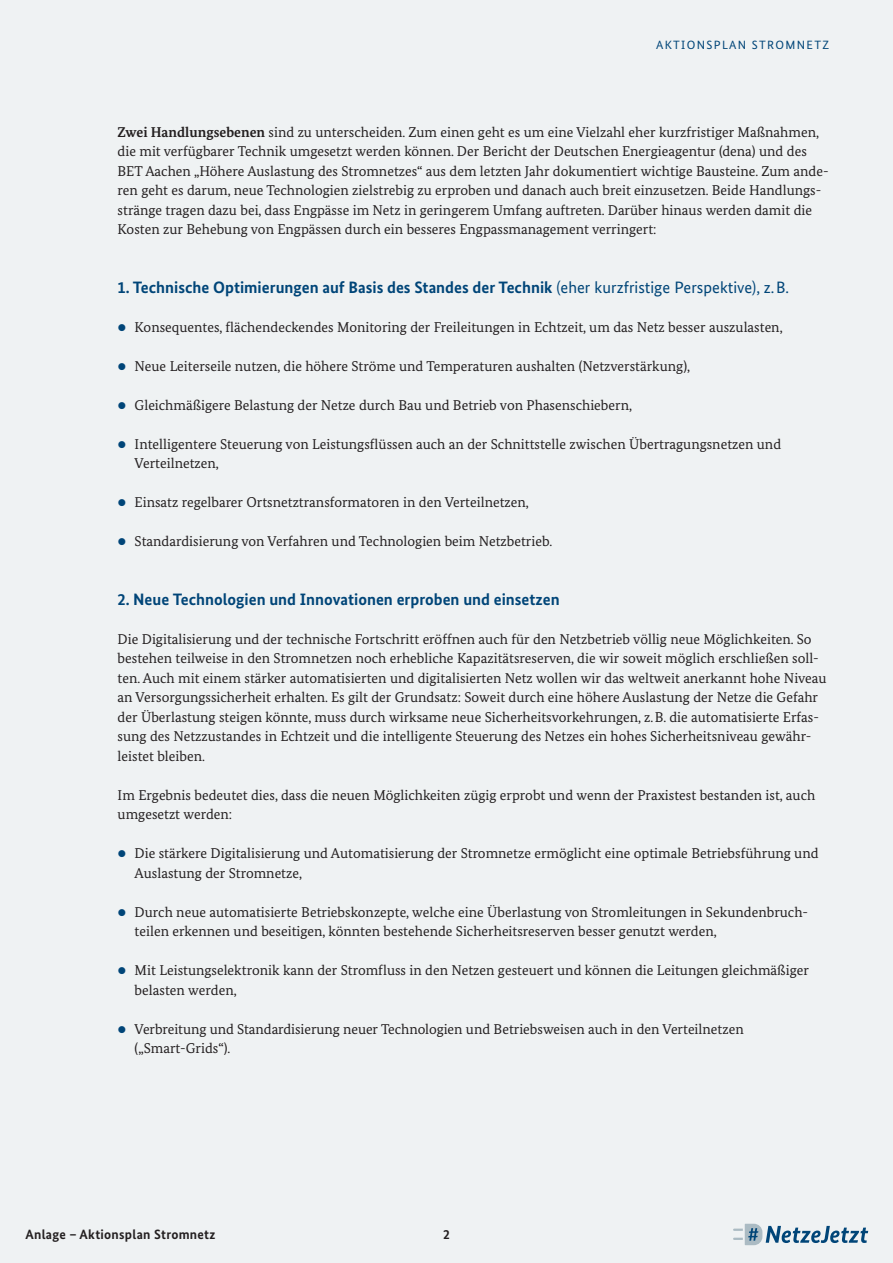
<style>
.page{position:relative;width:893px;height:1263px;background:#eff2f3}
.page>*{position:absolute;margin:0;border:0;box-sizing:border-box;transform-origin:0 0}
.t1{font:700 16.5px "Bundes Sans";color:#004578}
.t2{font:14.25px/19.5px "Bundes Serif";color:#231f20}
.t3{font:700 13.5px "Bundes Sans";letter-spacing:.02em;color:#231f20}
.t4{font:12px "Bundes Sans";letter-spacing:.11em;color:#004578}
.s1{font-weight:700}
.s2{font-weight:400}
</style>
<div class="page">
<svg style="left:733px;top:1224px;width:135px;height:21px"></svg>
<p class="t4" style="left:656px;top:37px;width:175px">AKTIONSPLAN STROMNETZ</p>
<p class="t2" style="left:118px;top:122px;width:713px"><span class="s1">Zwei Handlungsebenen</span> sind zu unterscheiden. Zum einen geht es um eine Vielzahl eher kurzfristiger Maßnahmen, die mit verfügbarer Technik umgesetzt werden können. Der Bericht der Deutschen Energieagentur (dena) und des BET Aachen „Höhere Auslastung des Stromnetzes“ aus dem letzten Jahr dokumentiert wichtige Bausteine. Zum ande&shy;ren geht es darum, neue Technologien zielstrebig zu erproben und danach auch breit einzusetzen. Beide Handlungs&shy;stränge tragen dazu bei, dass Engpässe im Netz in geringerem Umfang auftreten. Darüber hinaus werden damit die Kosten zur Behebung von Engpässen durch ein besseres Engpassmanagement verringert:</p>
<p class="t1" style="left:118px;top:277px;width:673px">1. Technische Optimierungen auf Basis des Standes der Technik <span class="s2">(eher kurzfristige Perspektive), z.B.</span></p>
<p class="t2" style="left:135px;top:317px;width:649px">Konsequentes, flächendeckendes Monitoring der Freileitungen in Echtzeit, um das Netz besser auszulasten,</p>
<p class="t2" style="left:135px;top:356px;width:557px">Neue Leiterseile nutzen, die höhere Ströme und Temperaturen aushalten (Netzverstärkung),</p>
<p class="t2" style="left:135px;top:395px;width:499px">Gleichmäßigere Belastung der Netze durch Bau und Betrieb von Phasenschiebern,</p>
<p class="t2" style="left:135px;top:434px;width:648px">Intelligentere Steuerung von Leistungsflüssen auch an der Schnittstelle zwischen Übertragungsnetzen und<br>Verteilnetzen,</p>
<p class="t2" style="left:135px;top:492px;width:396px">Einsatz regelbarer Ortsnetztransformatoren in den Verteilnetzen,</p>
<p class="t2" style="left:135px;top:531px;width:419px">Standardisierung von Verfahren und Technologien beim Netzbetrieb.</p>
<p class="t1" style="left:118px;top:589px;width:444px">2. Neue Technologien und Innovationen erproben und einsetzen</p>
<p class="t2" style="left:118px;top:629px;width:711px">Die Digitalisierung und der technische Fortschritt eröffnen auch für den Netzbetrieb völlig neue Möglichkeiten. So bestehen teilweise in den Stromnetzen noch erhebliche Kapazitätsreserven, die wir soweit möglich erschließen soll&shy;ten. Auch mit einem stärker automatisierten und digitalisierten Netz wollen wir das weltweit anerkannt hohe Niveau an Versorgungssicherheit erhalten. Es gilt der Grundsatz: Soweit durch eine höhere Auslastung der Netze die Gefahr der Überlastung steigen könnte, muss durch wirksame neue Sicherheitsvorkehrungen, z.B. die automatisierte Erfas&shy;sung des Netzzustandes in Echtzeit und die intelligente Steuerung des Netzes ein hohes Sicherheitsniveau gewähr&shy;leistet bleiben.</p>
<p class="t2" style="left:118px;top:785px;width:699px">Im Ergebnis bedeutet dies, dass die neuen Möglichkeiten zügig erprobt und wenn der Praxistest bestanden ist, auch umgesetzt werden:</p>
<p class="t2" style="left:135px;top:843px;width:685px">Die stärkere Digitalisierung und Automatisierung der Stromnetze ermöglicht eine optimale Betriebsführung und<br>Auslastung der Stromnetze,</p>
<p class="t2" style="left:135px;top:902px;width:675px">Durch neue automatisierte Betriebskonzepte, welche eine Überlastung von Stromleitungen in Sekundenbruch&shy;teilen erkennen und beseitigen, könnten bestehende Sicherheitsreserven besser genutzt werden,</p>
<p class="t2" style="left:135px;top:960px;width:676px">Mit Leistungselektronik kann der Stromfluss in den Netzen gesteuert und können die Leitungen gleichmäßiger belasten werden,</p>
<p class="t2" style="left:135px;top:1019px;width:611px">Verbreitung und Standardisierung neuer Technologien und Betriebsweisen auch in den Verteilnetzen („Smart-Grids“).</p>
<p class="t3" style="left:26px;top:1226px;width:191px">Anlage – Aktionsplan Stromnetz</p>
<p class="t3" style="left:443px;top:1226px;width:8px">2</p>
</div>
